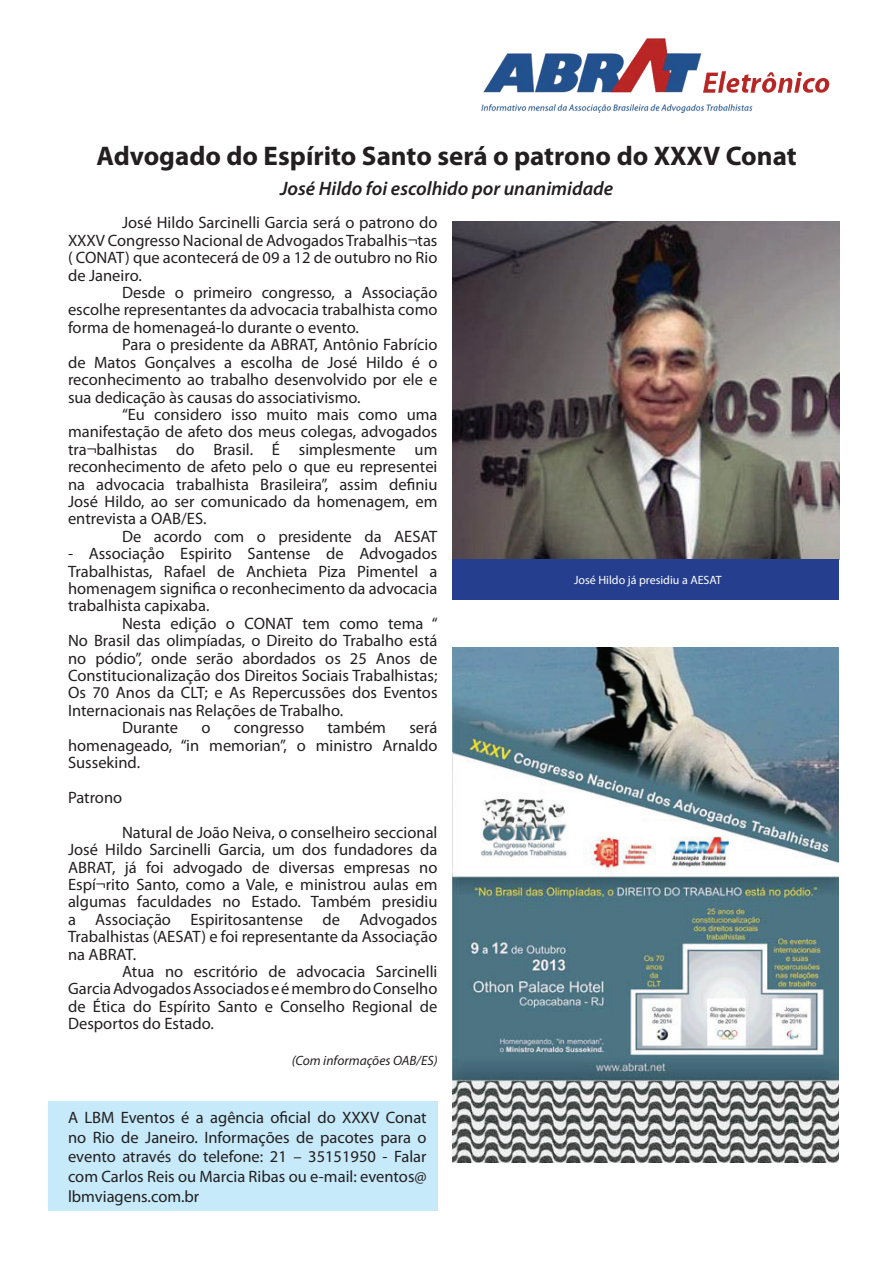
<style>
.page{position:relative;width:893px;height:1263px;background:#fff}
.page>*{position:absolute;margin:0;border:0;box-sizing:border-box;transform-origin:0 0}
.t1{font:700 27px "Myriad Pro";color:#231f20}
.t2{font:italic 600 19.5px "Myriad Pro";color:#231f20}
.t3{font:16.5px/17.4px "Myriad Pro";color:#231f20;text-align:justify}
.t4{font:italic 13.5px "Myriad Pro";color:#231f20}
.t5{font:12px "Myriad Pro";color:#fff}
</style>
<div class="page">
<img style="left:480px;top:38px;width:350px;height:76px">
<img style="left:453px;top:221px;width:386px;height:338px">
<img style="left:453px;top:648px;width:385px;height:514px">
<div style="left:453px;top:559px;width:386px;height:41px;background:#253f8e"></div>
<div style="left:48px;top:1101px;width:389px;height:109px;background:#c6eafa"></div>
<h1 class="t1" style="left:96px;top:138px;width:702px">Advogado do Espírito Santo será o patrono do XXXV Conat</h1>
<p class="t2" style="left:280px;top:176px;width:335px">José Hildo foi escolhido por unanimidade</p>
<p class="t3" style="left:68px;top:214px;width:371px;text-indent:54px">José Hildo Sarcinelli Garcia será o patrono do XXXV Congresso Nacional de Advogados Trabalhis¬tas ( CONAT) que acontecerá de 09 a 12 de outubro no Rio de Janeiro.</p>
<p class="t3" style="left:68px;top:284px;width:371px;text-indent:54px">Desde o primeiro congresso, a Associação escolhe representantes da advocacia trabalhista como forma de homenageá-lo durante o evento.</p>
<p class="t3" style="left:68px;top:336px;width:371px;text-indent:54px">Para o presidente da ABRAT, Antônio Fabrício de Matos Gonçalves a escolha de José Hildo é o reconhecimento ao trabalho desenvolvido por ele e sua dedicação às causas do associativismo.</p>
<p class="t3" style="left:68px;top:405px;width:371px;text-indent:54px">“Eu considero isso muito mais como uma manifestação de afeto dos meus colegas, advogados tra¬balhistas do Brasil. É simplesmente um reconhecimento de afeto pelo o que eu representei na advocacia trabalhista Brasileira”, assim definiu José Hildo, ao ser comunicado da homenagem, em entrevista a OAB/ES.</p>
<p class="t3" style="left:122px;top:527px;width:317px">De acordo com o presidente da AESAT</p>
<p class="t3" style="left:68px;top:545px;width:371px">- Associaçåo Espirito Santense de Advogados Trabalhistas, Rafael de Anchieta Piza Pimentel a homenagem significa o reconhecimento da advocacia trabalhista capixaba.</p>
<p class="t3" style="left:122px;top:614px;width:317px">Nesta edição o CONAT tem como tema “</p>
<p class="t3" style="left:68px;top:632px;width:371px">No Brasil das olimpíadas, o Direito do Trabalho está</p>
<p class="t3" style="left:68px;top:649px;width:371px">no pódio”, onde serão abordados os 25 Anos de</p>
<p class="t3" style="left:68px;top:666px;width:371px">Constitucionalização dos Direitos Sociais Trabalhistas;</p>
<p class="t3" style="left:68px;top:684px;width:371px">Os 70 Anos da CLT; e As Repercussões dos Eventos</p>
<p class="t3" style="left:68px;top:701px;width:277px">Internacionais nas Relações de Trabalho.</p>
<p class="t3" style="left:122px;top:719px;width:58px">Durante</p>
<p class="t3" style="left:201px;top:719px;width:11px">o</p>
<p class="t3" style="left:234px;top:719px;width:72px">congresso</p>
<p class="t3" style="left:327px;top:719px;width:60px">também</p>
<p class="t3" style="left:68px;top:719px;width:371px;text-indent:341px">será homenageado, “in memorian”, o ministro Arnaldo Sussekind.</p>
<p class="t3" style="left:122px;top:780px;width:317px;line-height:34.8px;text-indent:-54px">Patrono<br>Natural de João Neiva, o conselheiro seccional</p>
<p class="t3" style="left:68px;top:841px;width:371px">José Hildo Sarcinelli Garcia, um dos fundadores da ABRAT, já foi advogado de diversas empresas no Espí¬rito Santo, como a Vale, e ministrou aulas em algumas faculdades no Estado. Também presidiu a Associação Espiritosantense de Advogados Trabalhistas (AESAT) e foi representante da Associação na ABRAT.</p>
<p class="t3" style="left:68px;top:962px;width:371px;text-indent:54px">Atua no escritório de advocacia Sarcinelli Garcia Advogados Associados e é membro do Conselho de Ética do Espírito Santo e Conselho Regional de Desportos do Estado.</p>
<p class="t4" style="left:292px;top:1052px;width:147px">(Com informações OAB/ES)</p>
<p class="t3" style="left:68px;top:1107px;width:360px;line-height:19.8px">A LBM Eventos é a agência oficial do XXXV Conat no Rio de Janeiro. Informações de pacotes para o evento através do telefone: 21 – 35151950 - Falar com Carlos Reis ou Marcia Ribas ou e-mail: eventos@ lbmviagens.com.br</p>
<p class="t5" style="left:574px;top:573px;width:149px">José Hildo já presidiu a AESAT</p>
</div>
